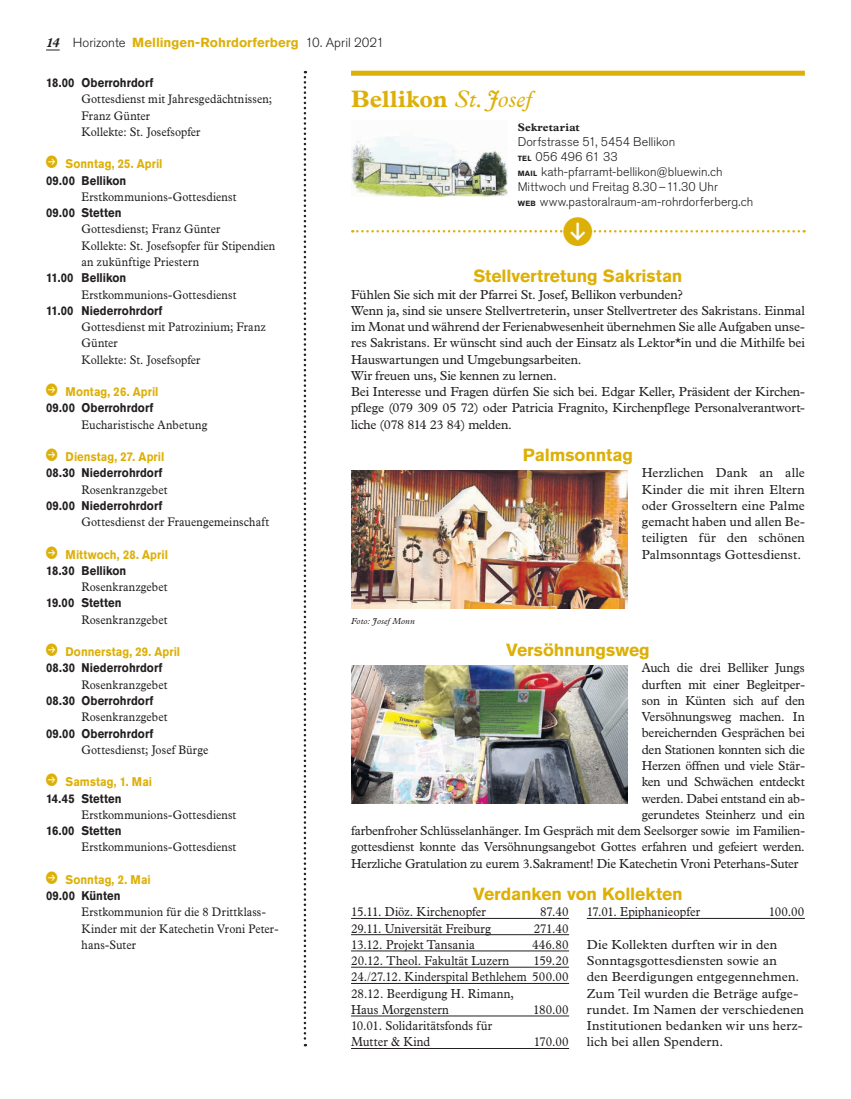
<style>
.page{position:relative;width:851px;height:1099px;background:#fff}
.page>*{position:absolute;margin:0;border:0;box-sizing:border-box;transform-origin:0 0}
.t1{font:700 23.75px "Plantin MT Pro";letter-spacing:.01em;color:#ddb008}
.t2{font:700 17.5px "Akzidenz Grotesk Pro";letter-spacing:-.005em;color:#ddb008}
.t3{font:13.12px/16.2px "Plantin Std";letter-spacing:-.005em;color:#231f20}
.t4{font:13.12px "Plantin Std";letter-spacing:-.005em;color:#231f20;scale:.95 1}
.t5{font:13.12px/16.2px "Plantin Std";letter-spacing:-.005em;color:#231f20;scale:.9 1}
.t6{font:700 13.12px "Akzidenz Grotesk Pro";letter-spacing:.005em;color:#ddb008}
.t7{font:13.12px "Plantin Std";letter-spacing:.015em;color:#231f20;scale:.9 1}
.t8{font:12.5px/16.2px "Plantin Std";letter-spacing:.01em;color:#231f20;scale:.9 1}
.t9{font:700 12.5px "Akzidenz Grotesk Pro";letter-spacing:.005em;color:#231f20;scale:.9 1}
.t10{font:300 12.5px/15px "Akzidenz Grotesk Pro";letter-spacing:.005em;color:#231f20}
.t11{font:700 12.5px "Akzidenz Grotesk Pro";letter-spacing:.005em;color:#ddb008;scale:.9 1}
.t12{font:700 11px "Plantin MT Pro";letter-spacing:.025em;color:#231f20}
.t13{font:italic 8.75px "Plantin Std";letter-spacing:.015em;color:#231f20}
.s1{font-family:"Plantin Std";font-style:italic;color:#231f20}
.s2{font-weight:300;color:#231f20}
.s3{font-weight:400;font-style:italic}
.s4{font-weight:700;font-size:7.5px}
</style>
<div class="page">
<svg style="left:46px;top:50px;width:14px;height:1px"></svg>
<svg style="left:303px;top:71px;width:3px;height:975px"></svg>
<img style="left:351px;top:470px;width:276px;height:138px">
<img style="left:351px;top:665px;width:276px;height:138px">
<hr style="left:351px;top:918px;width:218px;height:1px;background:#231f20">
<hr style="left:351px;top:934px;width:218px;height:1px;background:#231f20">
<hr style="left:351px;top:950px;width:218px;height:1px;background:#231f20">
<hr style="left:351px;top:966px;width:218px;height:1px;background:#231f20">
<hr style="left:351px;top:983px;width:218px;height:1px;background:#231f20">
<hr style="left:351px;top:1015px;width:218px;height:1px;background:#231f20">
<hr style="left:351px;top:1048px;width:218px;height:1px;background:#231f20">
<hr style="left:586px;top:918px;width:218px;height:1px;background:#231f20">
<div style="left:351px;top:71px;width:453px;height:5px;background:#ddb008"></div>
<img style="left:351px;top:137px;width:156px;height:59px">
<svg style="left:352px;top:230px;width:452px;height:3px"></svg>
<p class="t6" style="left:46px;top:34px;width:339px"><span class="s1">14</span> <span class="s2">Horizonte</span> Mellingen-Rohrdorferberg <span class="s2">10. April 2021</span></p>
<p class="t9" style="left:46px;top:75px;width:121px">18.00 Oberrohrdorf</p>
<p class="t8" style="left:82px;top:91px;width:213px">Gottesdienst mit Jahresgedächtnissen;<br>Franz Günter<br>Kollekte: St. Josefsopfer</p>
<p class="t11" style="left:66px;top:156px;width:109px">Sonntag, 25. April</p>
<p class="t9" style="left:46px;top:172px;width:91px">09.00 Bellikon</p>
<p class="t8" style="left:82px;top:189px;width:173px">Erstkommunions-Gottesdienst</p>
<p class="t9" style="left:46px;top:205px;width:85px">09.00 Stetten</p>
<p class="t8" style="left:82px;top:221px;width:217px">Gottesdienst; Franz Günter<br>Kollekte: St. Josefsopfer für Stipendien an zukünftige Priestern</p>
<p class="t9" style="left:46px;top:270px;width:91px">11.00 Bellikon</p>
<p class="t8" style="left:82px;top:286px;width:173px">Erstkommunions-Gottesdienst</p>
<p class="t9" style="left:46px;top:302px;width:131px">11.00 Niederrohrdorf</p>
<p class="t8" style="left:82px;top:319px;width:206px">Gottesdienst mit Patrozinium; Franz<br>Günter<br>Kollekte: St. Josefsopfer</p>
<p class="t11" style="left:66px;top:383px;width:105px">Montag, 26. April</p>
<p class="t9" style="left:46px;top:400px;width:121px">09.00 Oberrohrdorf</p>
<p class="t8" style="left:82px;top:416px;width:141px">Eucharistische Anbetung</p>
<p class="t11" style="left:66px;top:448px;width:111px">Dienstag, 27. April</p>
<p class="t9" style="left:46px;top:465px;width:131px">08.30 Niederrohrdorf</p>
<p class="t8" style="left:81px;top:481px;width:97px">Rosenkranzgebet</p>
<p class="t9" style="left:46px;top:497px;width:131px">09.00 Niederrohrdorf</p>
<p class="t8" style="left:81px;top:514px;width:210px">Gottesdienst der Frauengemeinschaft</p>
<p class="t11" style="left:66px;top:546px;width:115px">Mittwoch, 28. April</p>
<p class="t9" style="left:46px;top:562px;width:91px">18.30 Bellikon</p>
<p class="t8" style="left:81px;top:579px;width:97px">Rosenkranzgebet</p>
<p class="t9" style="left:46px;top:595px;width:85px">19.00 Stetten</p>
<p class="t8" style="left:81px;top:611px;width:97px">Rosenkranzgebet</p>
<p class="t11" style="left:66px;top:643px;width:129px">Donnerstag, 29. April</p>
<p class="t9" style="left:46px;top:660px;width:131px">08.30 Niederrohrdorf</p>
<p class="t8" style="left:81px;top:676px;width:97px">Rosenkranzgebet</p>
<p class="t9" style="left:46px;top:692px;width:121px">08.30 Oberrohrdorf</p>
<p class="t8" style="left:81px;top:709px;width:97px">Rosenkranzgebet</p>
<p class="t9" style="left:46px;top:725px;width:121px">09.00 Oberrohrdorf</p>
<p class="t8" style="left:81px;top:741px;width:142px">Gottesdienst; Josef Bürge</p>
<p class="t11" style="left:66px;top:773px;width:98px">Samstag, 1. Mai</p>
<p class="t9" style="left:46px;top:790px;width:85px">14.45 Stetten</p>
<p class="t8" style="left:81px;top:806px;width:173px">Erstkommunions-Gottesdienst</p>
<p class="t9" style="left:46px;top:822px;width:85px">16.00 Stetten</p>
<p class="t8" style="left:81px;top:839px;width:173px">Erstkommunions-Gottesdienst</p>
<p class="t11" style="left:66px;top:871px;width:96px">Sonntag, 2. Mai</p>
<p class="t9" style="left:46px;top:887px;width:84px">09.00 Künten</p>
<p class="t8" style="left:81px;top:904px;width:220px">Erstkommunion für die 8 Drittklass-<br>Kinder mit der Katechetin Vroni Peter&shy;hans-Suter</p>
<h1 class="t1" style="left:351px;top:85px;width:182px">Bellikon <span class="s3">St. Josef</span></h1>
<p class="t12" style="left:517px;top:120px;width:64px">Sekretariat</p>
<p class="t10" style="left:517px;top:134px;width:237px">Dorfstrasse 51, 5454 Bellikon<br><span class="s4">TEL</span> 056 496 61 33<br><span class="s4">MAIL</span> kath-pfarramt-bellikon@bluewin.ch Mittwoch und Freitag 8.30–11.30 Uhr<br><span class="s4">WEB</span> www.pastoralraum-am-rohrdorferberg.ch</p>
<h2 class="t2" style="left:473px;top:265px;width:210px">Stellvertretung Sakristan</h2>
<p class="t3" style="left:351px;top:286px;width:455px">Fühlen Sie sich mit der Pfarrei St. Josef, Bellikon verbunden?<br>Wenn ja, sind sie unsere Stellvertreterin, unser Stellvertreter des Sakristans. Einmal im Monat und während der Ferienabwesenheit übernehmen Sie alle Aufgaben unse&shy;res Sakristans. Er wünscht sind auch der Einsatz als Lektor*in und die Mithilfe bei Hauswartungen und Umgebungsarbeiten.<br>Wir freuen uns, Sie kennen zu lernen.<br>Bei Interesse und Fragen dürfen Sie sich bei. Edgar Keller, Präsident der Kirchen&shy;pflege (079 309 05 72) oder Patricia Fragnito, Kirchenpflege Personalverantwort&shy;liche (078 814 23 84) melden.</p>
<h2 class="t2" style="left:523px;top:443px;width:111px">Palmsonntag</h2>
<p class="t3" style="left:641px;top:465px;width:164px;text-align:justify">Herzlichen Dank an alle Kinder die mit ihren Eltern oder Grosseltern eine Palme gemacht haben und allen Be&shy;teiligten für den schönen Palmsonntags Gottesdienst.</p>
<p class="t13" style="left:351px;top:615px;width:65px">Foto: Josef Monn</p>
<h2 class="t2" style="left:506px;top:638px;width:145px">Versöhnungsweg</h2>
<p class="t4" style="left:641px;top:660px;width:173px">Auch die drei Belliker Jungs</p>
<p class="t4" style="left:641px;top:676px;width:173px">durften mit einer Begleitper-</p>
<p class="t4" style="left:641px;top:693px;width:173px">son in Künten sich auf den</p>
<p class="t4" style="left:641px;top:709px;width:173px">Versöhnungsweg machen. In</p>
<p class="t4" style="left:641px;top:725px;width:173px">bereichernden Gesprächen bei</p>
<p class="t4" style="left:641px;top:741px;width:173px">den Stationen konnten sich die</p>
<p class="t4" style="left:641px;top:758px;width:173px">Herzen öffnen und viele Stär-</p>
<p class="t4" style="left:641px;top:774px;width:173px">ken und Schwächen entdeckt</p>
<p class="t4" style="left:641px;top:790px;width:173px">werden. Dabei entstand ein ab-</p>
<p class="t4" style="left:641px;top:806px;width:173px">gerundetes Steinherz und ein</p>
<p class="t4" style="left:351px;top:823px;width:479px">farbenfroher Schlüsselanhänger. Im Gespräch mit dem Seelsorger sowie im Familien-</p>
<p class="t4" style="left:351px;top:839px;width:479px">gottesdienst konnte das Versöhnungsangebot Gottes erfahren und gefeiert werden.</p>
<p class="t4" style="left:351px;top:855px;width:472px">Herzliche Gratulation zu eurem 3.Sakrament! Die Katechetin Vroni Peterhans-Suter</p>
<h2 class="t2" style="left:473px;top:882px;width:211px">Verdanken von Kollekten</h2>
<p class="t5" style="left:351px;top:903px;width:151px">15.11. Diöz. Kirchenopfer</p>
<p class="t5" style="left:540px;top:903px;width:33px">87.40</p>
<p class="t5" style="left:351px;top:920px;width:157px">29.11. Universität Freiburg</p>
<p class="t5" style="left:533px;top:920px;width:40px">271.40</p>
<p class="t5" style="left:351px;top:936px;width:139px">13.12. Projekt Tansania</p>
<p class="t5" style="left:532px;top:936px;width:42px">446.80</p>
<p class="t7" style="left:351px;top:953px;width:177px">20.12. Theol. Fakultät Luzern</p>
<p class="t5" style="left:586px;top:903px;width:127px">17.01. Epiphanieopfer</p>
<p class="t5" style="left:768px;top:903px;width:41px">100.00</p>
<p class="t3" style="left:586px;top:936px;width:219px">Die Kollekten durften wir in den Sonntagsgottesdiensten sowie an<br>den Beerdigungen entgegennehmen.<br>Zum Teil wurden die Beträge aufge&shy;rundet. Im Namen der verschiedenen Institutionen bedanken wir uns herz&shy;lich bei allen Spendern.</p>
<p class="t5" style="left:351px;top:952px;width:243px;text-indent:182px">159.20<br>24./27.12. Kinderspital Bethlehem 500.00<br>28.12. Beerdigung H. Rimann,<br>Haus Morgenstern</p>
<p class="t5" style="left:533px;top:1001px;width:41px">180.00</p>
<p class="t5" style="left:351px;top:1017px;width:158px">10.01. Solidaritätsfonds für<br>Mutter &amp; Kind</p>
<p class="t5" style="left:534px;top:1033px;width:40px">170.00</p>
</div>
